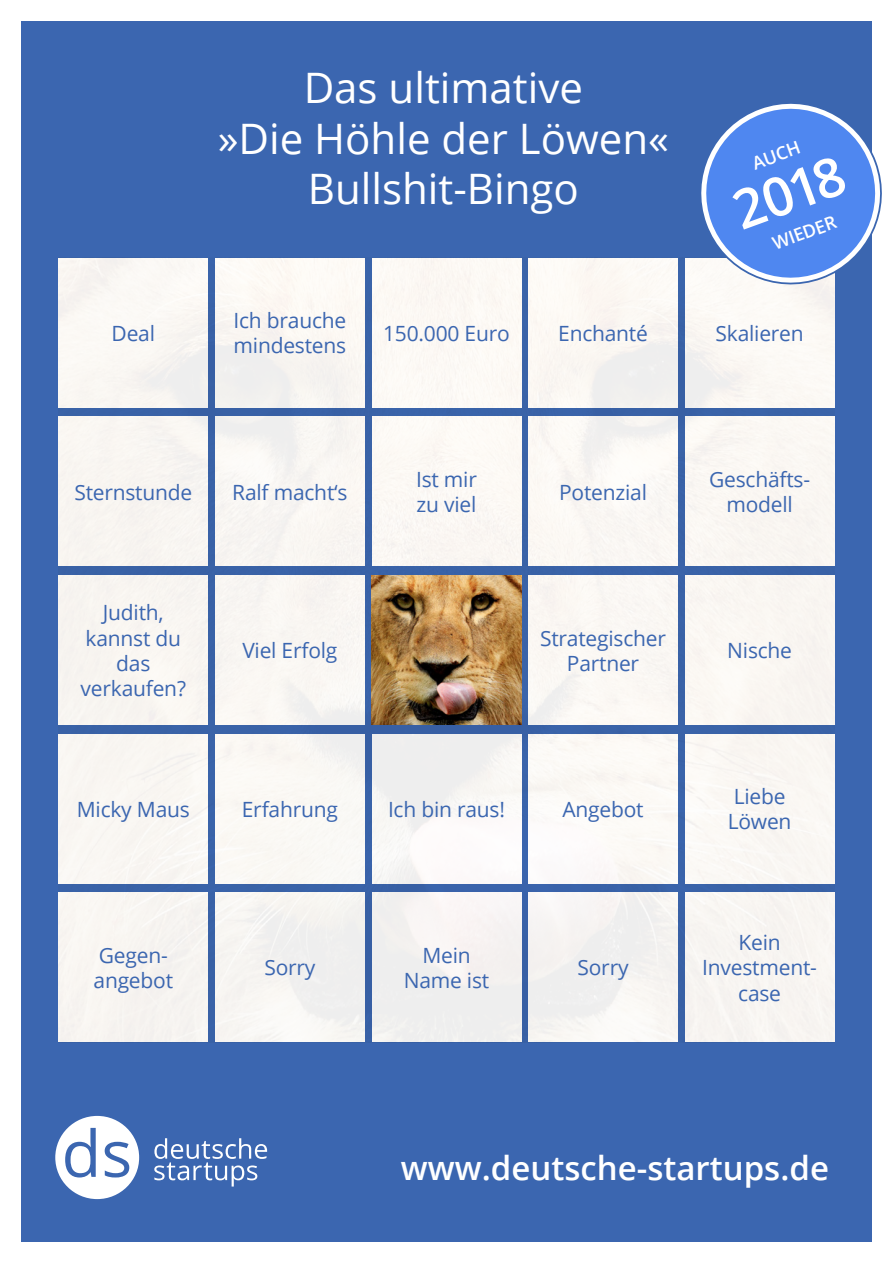
<style>
.page{position:relative;width:893px;height:1263px;background:#fff}
.page>*{position:absolute;margin:0;border:0;box-sizing:border-box;transform-origin:0 0}
.t1{font:600 54px "Open Sans";color:#fff}
.t2{font:42px "Open Sans";color:#fff}
.t3{font:600 33px "Open Sans";color:#fff}
.t4{font:21px/25.2px "Open Sans";letter-spacing:-.01em;color:#3b66b0}
.t5{font:600 18px "Open Sans";color:#fff}
</style>
<div class="page">
<div style="left:21px;top:21px;width:851px;height:1221px;background:#3b66b0"></div>
<img style="left:58px;top:258px;width:776px;height:784px">
<div style="left:55px;top:1116px;width:84px;height:83px;background:#fff;border-radius:50%"></div>
<svg style="left:65px;top:1128px;width:64px;height:49px"></svg>
<svg style="left:154px;top:1138px;width:113px;height:48px"></svg>
<svg style="left:691px;top:103px;width:191px;height:190px"></svg>
<img style="left:372px;top:575px;width:149px;height:150px">
<p class="t4" style="left:112px;top:320px;width:45px">Deal</p>
<p class="t2" style="left:304px;top:59px;width:281px">Das ultimative</p>
<p class="t2" style="left:218px;top:110px;width:453px">»Die Höhle der Löwen«</p>
<p class="t2" style="left:308px;top:160px;width:273px">Bullshit-Bingo</p>
<p class="t4" style="left:233px;top:307px;width:114px">Ich brauche mindestens</p>
<p class="t4" style="left:383px;top:320px;width:128px">150.000 Euro</p>
<p class="t4" style="left:558px;top:320px;width:91px">Enchanté</p>
<p class="t5" style="left:749px;top:152px;width:51px;rotate:-20deg">AUCH</p>
<p class="t1" style="left:722px;top:177px;width:117px;rotate:-20deg">2018</p>
<p class="t5" style="left:769px;top:232px;width:68px;rotate:-20deg">WIEDER</p>
<p class="t4" style="left:716px;top:320px;width:90px">Skalieren</p>
<p class="t4" style="left:74px;top:479px;width:119px">Sternstunde</p>
<p class="t4" style="left:232px;top:479px;width:117px">Ralf macht‘s</p>
<p class="t4" style="left:416px;top:466px;width:62px">Ist mir</p>
<p class="t4" style="left:417px;top:491px;width:61px">zu viel</p>
<p class="t4" style="left:559px;top:479px;width:89px">Potenzial</p>
<p class="t4" style="left:709px;top:466px;width:103px">Geschäfts-</p>
<p class="t4" style="left:726px;top:491px;width:68px">modell</p>
<p class="t4" style="left:103px;top:600px;width:62px">Judith,</p>
<p class="t4" style="left:86px;top:625px;width:97px">kannst du</p>
<p class="t4" style="left:116px;top:650px;width:36px">das</p>
<p class="t4" style="left:81px;top:675px;width:107px">verkaufen?</p>
<p class="t4" style="left:242px;top:637px;width:97px">Viel Erfolg</p>
<p class="t4" style="left:540px;top:625px;width:127px;text-align:center">Strategischer<br>Partner</p>
<p class="t4" style="left:727px;top:637px;width:66px">Nische</p>
<p class="t4" style="left:77px;top:796px;width:115px">Micky Maus</p>
<p class="t4" style="left:242px;top:796px;width:98px">Erfahrung</p>
<p class="t4" style="left:388px;top:796px;width:118px">Ich bin raus!</p>
<p class="t4" style="left:562px;top:796px;width:83px">Angebot</p>
<p class="t4" style="left:734px;top:783px;width:53px">Liebe</p>
<p class="t4" style="left:728px;top:809px;width:65px">Löwen</p>
<p class="t4" style="left:99px;top:942px;width:70px">Gegen-</p>
<p class="t4" style="left:94px;top:967px;width:81px">angebot</p>
<p class="t4" style="left:264px;top:955px;width:53px">Sorry</p>
<p class="t4" style="left:422px;top:942px;width:50px">Mein</p>
<p class="t4" style="left:404px;top:967px;width:87px">Name ist</p>
<p class="t4" style="left:577px;top:955px;width:53px">Sorry</p>
<p class="t4" style="left:738px;top:929px;width:44px">Kein</p>
<p class="t4" style="left:702px;top:955px;width:116px">Investment-</p>
<p class="t4" style="left:738px;top:980px;width:44px">case</p>
<p class="t3" style="left:401px;top:1145px;width:430px">www.deutsche-startups.de</p>
</div>
